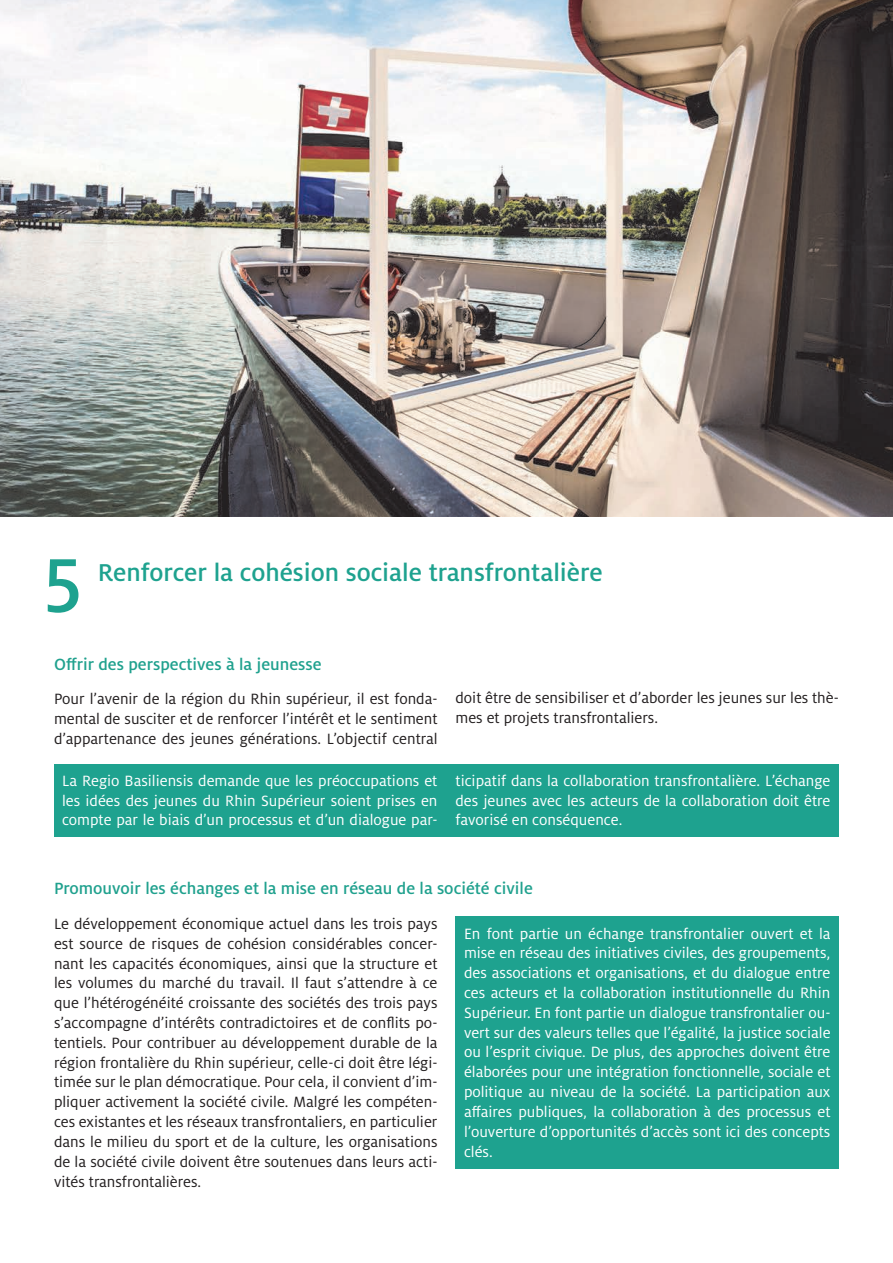
<style>
.page{position:relative;width:893px;height:1263px;background:#fff}
.page>*{position:absolute;margin:0;border:0;box-sizing:border-box;transform-origin:0 0}
.t1{font:500 84px "Milo Pro";color:#1ea28f}
.t2{font:500 27px "Milo Pro";color:#1ea28f}
.t3{font:500 18px "Milo Pro";color:#20a18e}
.t4{font:16.5px/19.8px "Milo Pro";color:#231f20;text-align:justify}
.t5{font:16.5px/19.8px "Milo Pro";color:#fff;text-align:justify}
</style>
<div class="page">
<img style="left:0;top:0;width:893px;height:517px">
<div style="left:54px;top:764px;width:785px;height:72px;background:#1ea28f"></div>
<div style="left:455px;top:916px;width:384px;height:253px;background:#1ea28f"></div>
<h1 class="t1" style="left:43px;top:527px;width:41px">5</h1>
<h2 class="t2" style="left:98px;top:557px;width:506px">Renforcer la cohésion sociale transfrontalière</h2>
<p class="t3" style="left:54px;top:655px;width:269px">Offrir des perspectives à la jeunesse</p>
<p class="t4" style="left:54px;top:689px;width:385px">Pour l’avenir de la région du Rhin supérieur, il est fonda&shy;mental de susciter et de renforcer l’intérêt et le sentiment d’appartenance des jeunes générations. L’objectif central</p>
<p class="t5" style="left:62px;top:771px;width:377px">La Regio Basiliensis demande que les préoccupations et les idées des jeunes du Rhin Supérieur soient prises en compte par le biais d’un processus et d’un dialogue par-</p>
<p class="t4" style="left:455px;top:688px;width:385px">doit être de sensibiliser et d’aborder les jeunes sur les thè&shy;mes et projets transfrontaliers.</p>
<p class="t5" style="left:455px;top:771px;width:376px">ticipatif dans la collaboration transfrontalière. L’échange des jeunes avec les acteurs de la collaboration doit être favorisé en conséquence.</p>
<p class="t3" style="left:54px;top:879px;width:480px">Promouvoir les échanges et la mise en réseau de la société civile</p>
<p class="t4" style="left:54px;top:914px;width:385px">Le développement économique actuel dans les trois pays est source de risques de cohésion considérables concer&shy;nant les capacités économiques, ainsi que la structure et les volumes du marché du travail. Il faut s’attendre à ce que l’hétérogénéité croissante des sociétés des trois pays s’accompagne d’intérêts contradictoires et de conflits po&shy;tentiels. Pour contribuer au développement durable de la région frontalière du Rhin supérieur, celle-ci doit être légi&shy;timée sur le plan démocratique. Pour cela, il convient d’im&shy;pliquer activement la société civile. Malgré les compéten&shy;ces existantes et les réseaux transfrontaliers, en particulier dans le milieu du sport et de la culture, les organisations de la société civile doivent être soutenues dans leurs acti&shy;vités transfrontalières.</p>
<p class="t5" style="left:464px;top:924px;width:368px">En font partie un échange transfrontalier ouvert et la mise en réseau des initiatives civiles, des groupements, des associations et organisations, et du dialogue entre ces acteurs et la collaboration institutionnelle du Rhin Supérieur. En font partie un dialogue transfrontalier ou&shy;vert sur des valeurs telles que l’égalité, la justice sociale ou l’esprit civique. De plus, des approches doivent être élaborées pour une intégration fonctionnelle, sociale et politique au niveau de la société. La participation aux affaires publiques, la collaboration à des processus et l’ouverture d’opportunités d’accès sont ici des concepts clés.</p>
</div>
